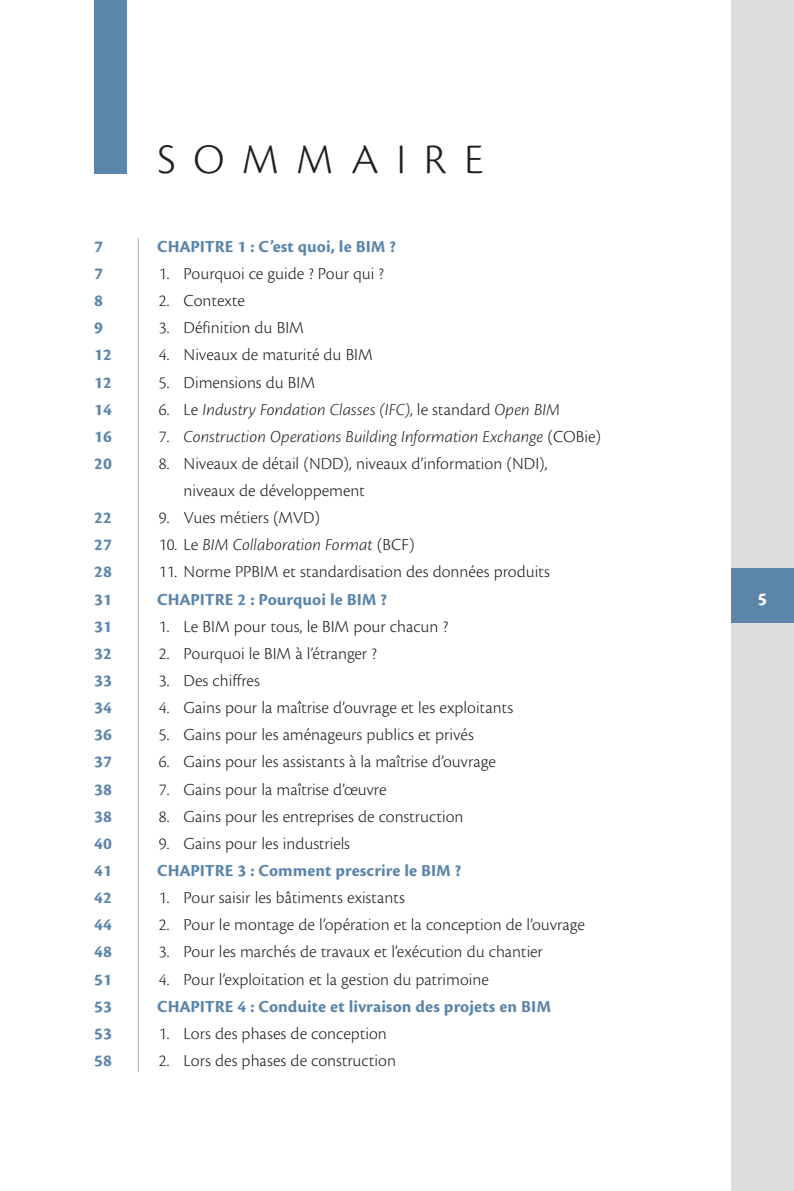
<style>
.page{position:relative;width:794px;height:1191px;background:#fff}
.page>*{position:absolute;margin:0;border:0;box-sizing:border-box;transform-origin:0 0}
.t1{font:43.75px "Cronos Pro Lt Capt";letter-spacing:.4em;color:#231f20}
.t2{font:21px "Cronos Pro Bold Capt";color:#fff}
.SOM_2{font:17.5px/27.1px "Cronos Pro Lt Capt";color:#231f20}
.SOM_2-2{font:17.5px "Cronos Pro Lt Capt It";letter-spacing:-.005em;color:#231f20}
.SOM_1{font:17.5px "Cronos Pro Bold Capt";color:#5b85a9}
.SOM_2-3{font:17.5px "Cronos Pro Bold Capt";color:#5b85a9}
.s1{font-family:"Cronos Pro Lt Capt"}
</style>
<div class="page">
<div style="left:731px;top:0;width:63px;height:1191px;background:#dcdddf"></div>
<div style="left:731px;top:568px;width:63px;height:54px;background:#5b85a9"></div>
<hr style="left:138px;top:238px;width:1px;height:833px;background:#a8a9ad">
<div style="left:94px;top:0;width:32px;height:174px;background:#5b85a9"></div>
<p class="t1" style="left:157px;top:134px;width:328px">SOMMAIRE</p>
<p class="SOM_1" style="left:94px;top:236px;width:10px">7</p>
<p class="SOM_1" style="left:157px;top:236px;width:240px">CHAPITRE 1 : C’est quoi, le BIM ?</p>
<p class="SOM_2-3" style="left:94px;top:263px;width:10px">7</p>
<p class="SOM_2" style="left:159px;top:260px;width:227px">1. Pourquoi ce guide ? Pour qui ?</p>
<p class="SOM_2-3" style="left:94px;top:291px;width:10px">8</p>
<p class="SOM_2" style="left:159px;top:287px;width:88px">2. Contexte</p>
<p class="SOM_2-3" style="left:94px;top:318px;width:10px">9</p>
<p class="SOM_2" style="left:159px;top:314px;width:147px">3. Définition du BIM</p>
<p class="SOM_2-3" style="left:94px;top:345px;width:19px">12</p>
<p class="SOM_2" style="left:159px;top:341px;width:216px">4. Niveaux de maturité du BIM</p>
<p class="SOM_2-3" style="left:94px;top:372px;width:19px">12</p>
<p class="SOM_2" style="left:159px;top:368px;width:158px">5. Dimensions du BIM</p>
<p class="SOM_2-3" style="left:94px;top:399px;width:19px">14</p>
<p class="SOM_2-2" style="left:159px;top:399px;width:403px"><span class="s1">6. Le</span> Industry Fondation Classes (IFC)<span class="s1">, le standard</span> Open BIM</p>
<p class="SOM_2-3" style="left:94px;top:426px;width:19px">16</p>
<p class="SOM_2-2" style="left:159px;top:426px;width:444px"><span class="s1">7.</span> Construction Operations Building Information Exchange <span class="s1">(COBie)</span></p>
<p class="SOM_2-3" style="left:94px;top:453px;width:19px">20</p>
<p class="SOM_2" style="left:184px;top:450px;width:365px;text-indent:-25px">8. Niveaux de détail (NDD), niveaux d’information (NDI), niveaux de développement</p>
<p class="SOM_2-3" style="left:94px;top:508px;width:19px">22</p>
<p class="SOM_2" style="left:159px;top:504px;width:163px">9. Vues métiers (MVD)</p>
<p class="SOM_2-3" style="left:94px;top:535px;width:19px">27</p>
<p class="SOM_2-2" style="left:159px;top:535px;width:257px"><span class="s1">10. Le</span> BIM Collaboration Format <span class="s1">(BCF)</span></p>
<p class="SOM_2-3" style="left:94px;top:562px;width:19px">28</p>
<p class="SOM_2" style="left:159px;top:558px;width:393px">11. Norme PPBIM et standardisation des données produits</p>
<p class="SOM_1" style="left:94px;top:589px;width:19px">31</p>
<p class="SOM_1" style="left:157px;top:589px;width:231px">CHAPITRE 2 : Pourquoi le BIM ?</p>
<p class="SOM_2-3" style="left:94px;top:616px;width:19px">31</p>
<p class="SOM_2" style="left:159px;top:612px;width:291px">1. Le BIM pour tous, le BIM pour chacun ?</p>
<p class="SOM_2-3" style="left:94px;top:643px;width:19px">32</p>
<p class="SOM_2" style="left:159px;top:640px;width:219px">2. Pourquoi le BIM à l’étranger ?</p>
<p class="SOM_2-3" style="left:94px;top:670px;width:19px">33</p>
<p class="SOM_2" style="left:159px;top:667px;width:103px">3. Des chiffres</p>
<p class="SOM_2-3" style="left:94px;top:697px;width:19px">34</p>
<p class="SOM_2" style="left:159px;top:694px;width:356px">4. Gains pour la maîtrise d’ouvrage et les exploitants</p>
<p class="SOM_2-3" style="left:94px;top:725px;width:19px">36</p>
<p class="SOM_2" style="left:159px;top:721px;width:317px">5. Gains pour les aménageurs publics et privés</p>
<p class="SOM_2-3" style="left:94px;top:752px;width:19px">37</p>
<p class="SOM_2" style="left:159px;top:748px;width:338px">6. Gains pour les assistants à la maîtrise d’ouvrage</p>
<p class="SOM_2-3" style="left:94px;top:779px;width:19px">38</p>
<p class="SOM_2" style="left:159px;top:775px;width:229px">7. Gains pour la maîtrise d’œuvre</p>
<p class="SOM_2-3" style="left:94px;top:806px;width:19px">38</p>
<p class="SOM_2" style="left:159px;top:802px;width:306px">8. Gains pour les entreprises de construction</p>
<p class="SOM_2-3" style="left:94px;top:833px;width:19px">40</p>
<p class="SOM_2" style="left:159px;top:829px;width:193px">9. Gains pour les industriels</p>
<p class="SOM_1" style="left:94px;top:860px;width:19px">41</p>
<p class="SOM_1" style="left:157px;top:860px;width:306px">CHAPITRE 3 : Comment prescrire le BIM ?</p>
<p class="SOM_2-3" style="left:94px;top:887px;width:19px">42</p>
<p class="SOM_2" style="left:159px;top:884px;width:248px">1. Pour saisir les bâtiments existants</p>
<p class="SOM_2-3" style="left:94px;top:914px;width:19px">44</p>
<p class="SOM_2" style="left:159px;top:911px;width:428px">2. Pour le montage de l’opération et la conception de l’ouvrage</p>
<p class="SOM_2-3" style="left:94px;top:942px;width:19px">48</p>
<p class="SOM_2" style="left:159px;top:938px;width:386px">3. Pour les marchés de travaux et l’exécution du chantier</p>
<p class="SOM_2-3" style="left:94px;top:969px;width:19px">51</p>
<p class="SOM_2" style="left:159px;top:965px;width:332px">4. Pour l’exploitation et la gestion du patrimoine</p>
<p class="SOM_1" style="left:94px;top:996px;width:19px">53</p>
<p class="SOM_1" style="left:157px;top:996px;width:395px">CHAPITRE 4 : Conduite et livraison des projets en BIM</p>
<p class="SOM_2-3" style="left:94px;top:1023px;width:19px">53</p>
<p class="SOM_2" style="left:159px;top:1019px;width:230px">1. Lors des phases de conception</p>
<p class="SOM_2-3" style="left:94px;top:1050px;width:19px">58</p>
<p class="SOM_2" style="left:159px;top:1046px;width:239px">2. Lors des phases de construction</p>
<p class="t2" style="left:757px;top:585px;width:12px">5</p>
</div>
